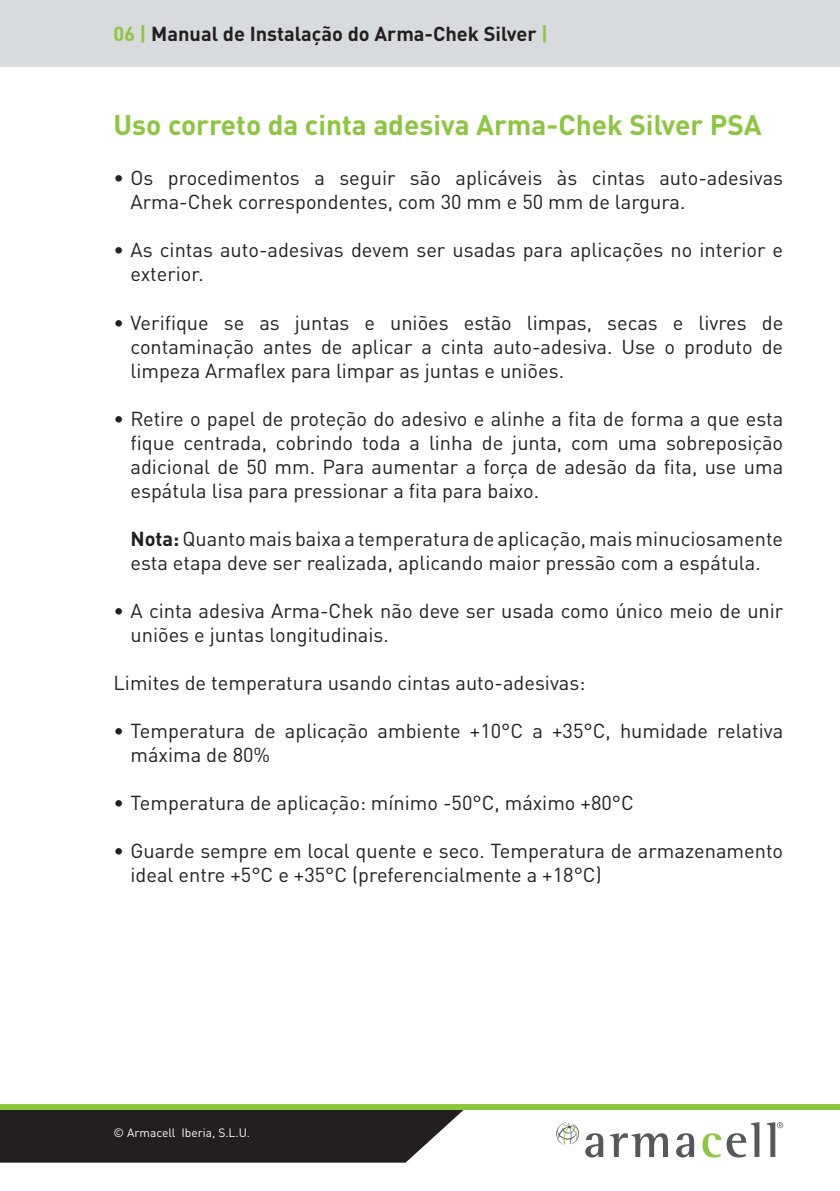
<style>
.page{position:relative;width:840px;height:1191px;background:#fff}
.page>*{position:absolute;margin:0;border:0;box-sizing:border-box;transform-origin:0 0}
.t1{font:700 28px "DIN Pro";color:#8bc63e}
.t2{font:20px/24px "DIN Pro";color:#231f20}
.t3{font:700 20px "DIN Pro";color:#231f20}
.t4{font:12px "DIN Pro";color:#fff}
.s1{color:#8bc63e}
.s2{font-weight:700}
</style>
<div class="page">
<div style="left:0;top:0;width:839px;height:66px;background:#d7dbde"></div>
<div style="left:0;top:1110px;width:464px;height:52px;background:#231f20"></div>
<svg style="left:585px;top:1133px;width:18px;height:24px"></svg>
<svg style="left:610px;top:1133px;width:57px;height:24px"></svg>
<svg style="left:676px;top:1133px;width:17px;height:24px"></svg>
<svg style="left:702px;top:1122px;width:57px;height:35px"></svg>
<svg style="left:766px;top:1122px;width:16px;height:35px"></svg>
<svg style="left:556px;top:1122px;width:23px;height:23px"></svg>
<div style="left:0;top:1104px;width:839px;height:6px;background:#8bc63e"></div>
<p class="t3" style="left:113px;top:17px;width:436px"><span class="s1">06 |</span> Manual de Instalação do Arma-Chek Silver <span class="s1">|</span></p>
<h1 class="t1" style="left:113px;top:101px;width:649px">Uso correto da cinta adesiva Arma-Chek Silver PSA</h1>
<p class="t2" style="left:130px;top:164px;width:653px;text-indent:-17px">• Os procedimentos a seguir são aplicáveis às cintas auto-adesivas<br>Arma-Chek correspondentes, com 30 mm e 50 mm de largura.</p>
<p class="t2" style="left:130px;top:236px;width:653px;text-indent:-17px">• As cintas auto-adesivas devem ser usadas para aplicações no interior e exterior.</p>
<p class="t2" style="left:130px;top:308px;width:654px;text-align:justify;text-indent:-17px">• Verifique se as juntas e uniões estão limpas, secas e livres de contaminação antes de aplicar a cinta auto-adesiva. Use o produto de limpeza Armaflex para limpar as juntas e uniões.</p>
<p class="t2" style="left:130px;top:404px;width:654px;text-align:justify;text-indent:-17px">• Retire o papel de proteção do adesivo e alinhe a fita de forma a que esta fique centrada, cobrindo toda a linha de junta, com uma sobreposição adicional de 50 mm. Para aumentar a força de adesão da fita, use uma espátula lisa para pressionar a fita para baixo.</p>
<p class="t2" style="left:130px;top:524px;width:653px"><span class="s2">Nota:</span> Quanto mais baixa a temperatura de aplicação, mais minuciosamente esta etapa deve ser realizada, aplicando maior pressão com a espátula.</p>
<p class="t2" style="left:130px;top:596px;width:654px;text-indent:-17px">• A cinta adesiva Arma-Chek não deve ser usada como único meio de unir uniões e juntas longitudinais.</p>
<p class="t2" style="left:113px;top:668px;width:473px">Limites de temperatura usando cintas auto-adesivas:</p>
<p class="t2" style="left:130px;top:716px;width:653px;text-indent:-17px">• Temperatura de aplicação ambiente +10°C a +35°C, humidade relativa máxima de 80%</p>
<p class="t2" style="left:113px;top:788px;width:521px">• Temperatura de aplicação: mínimo -50°C, máximo +80°C</p>
<p class="t2" style="left:130px;top:836px;width:653px;text-indent:-17px">• Guarde sempre em local quente e seco. Temperatura de armazenamento ideal entre +5°C e +35°C (preferencialmente a +18°C)</p>
<p class="t4" style="left:113px;top:1123px;width:138px">© Armacell Iberia, S.L.U.</p>
</div>
